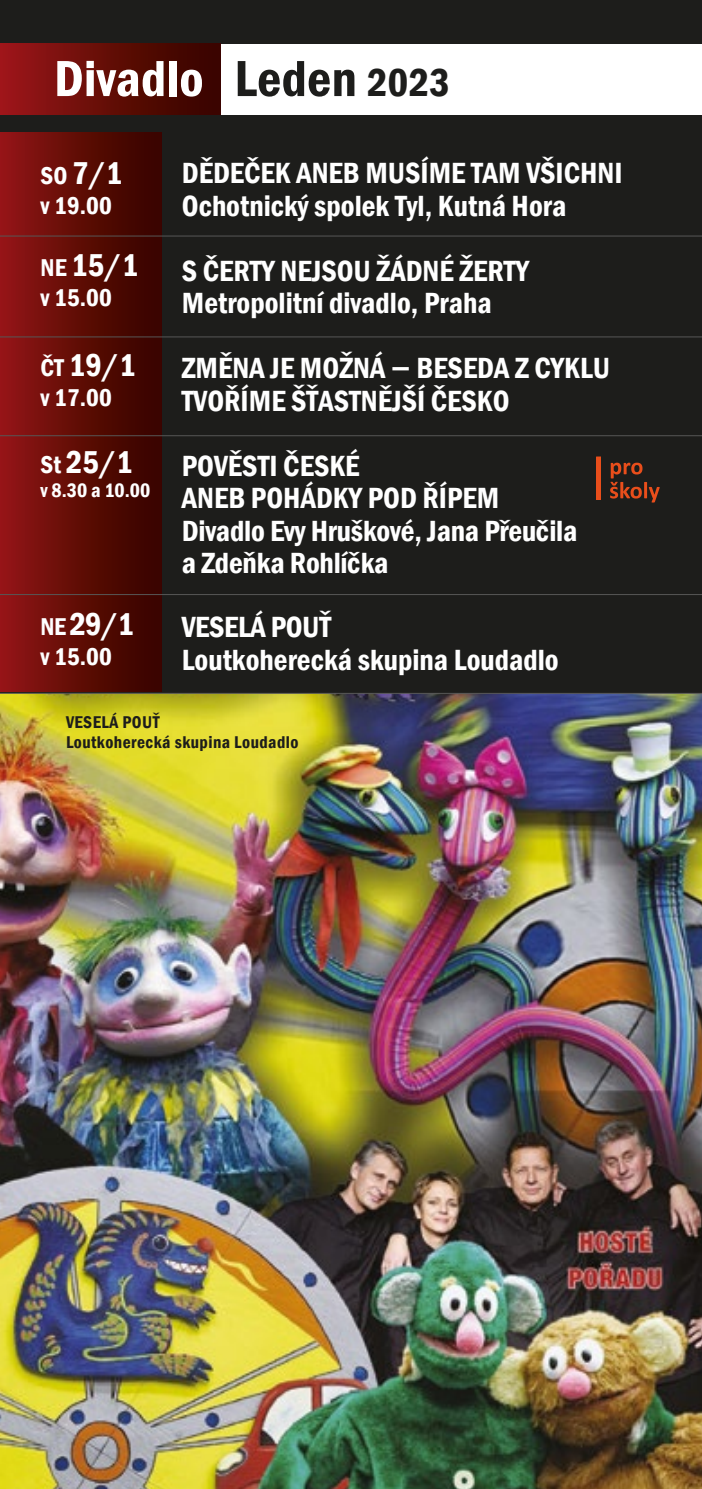
<style>
.page{position:relative;width:702px;height:1489px;background:#fff}
.page>*{position:absolute;margin:0;border:0;box-sizing:border-box;transform-origin:0 0}
.t1{font:600 condensed 52.5px "Franklin Gothic";letter-spacing:.005em;color:#fff}
.t2{font:600 condensed 32.5px "Franklin Gothic";color:#fff}
.t3{font:600 condensed 30px/32.5px "Franklin Gothic";color:#fff}
.t4{font:600 condensed 25px "Franklin Gothic";color:#fff}
.t5{font:600 condensed 20px "Franklin Gothic";color:#fff}
.t6{font:600 condensed 17.5px/20px "Franklin Gothic";letter-spacing:.025em;color:#1d1d1b}
.s1{color:#1d1d1b}
.s2{font-size:40px;color:#1d1d1b}
.s3{font-size:25px}
</style>
<div class="page">
<img style="left:0;top:692px;width:702px;height:796px">
<div style="left:0;top:0;width:702px;height:692px;background:#1d1d1b"></div>
<div style="left:0;top:132px;width:161px;height:559px;background:linear-gradient(to right,#911614,#320300)"></div>
<div style="left:212px;top:44px;width:490px;height:70px;background:#fff"></div>
<div style="left:0;top:44px;width:221px;height:71px;background:linear-gradient(to right,#9a1617,#310300)"></div>
<hr style="left:0;top:235px;width:702px;height:1px;background:#575756">
<hr style="left:0;top:336px;width:702px;height:1px;background:#575756">
<hr style="left:0;top:435px;width:702px;height:1px;background:#575756">
<hr style="left:0;top:594px;width:702px;height:1px;background:#575756">
<hr style="left:0;top:693px;width:702px;height:1px;background:#575756">
<div style="left:596px;top:456px;width:5px;height:44px;background:#e94e1b"></div>
<svg style="left:610px;top:462px;width:49px;height:40px"></svg>
<h1 class="t1" style="left:54px;top:43px;width:397px">Divadlo <span class="s1">Leden</span> <span class="s2">2023</span></h1>
<p class="t2" style="left:41px;top:151px;width:83px"><span class="s3">SO</span> 7/1</p>
<p class="t4" style="left:41px;top:189px;width:73px">v 19.00</p>
<p class="t2" style="left:41px;top:243px;width:99px"><span class="s3">NE</span> 15/1</p>
<p class="t4" style="left:41px;top:280px;width:73px">v 15.00</p>
<p class="t2" style="left:41px;top:343px;width:97px"><span class="s3">ČT</span> 19/1</p>
<p class="t4" style="left:41px;top:380px;width:73px">v 17.00</p>
<p class="t2" style="left:41px;top:440px;width:94px"><span class="s3">St</span> 25/1</p>
<p class="t5" style="left:41px;top:477px;width:111px">v 8.30 a 10.00</p>
<p class="t2" style="left:41px;top:602px;width:95px"><span class="s3">NE</span> 29/1</p>
<p class="t4" style="left:41px;top:639px;width:73px">v 15.00</p>
<p class="t3" style="left:182px;top:156px;width:442px">DĚDEČEK ANEB MUSÍME TAM VŠICHNI<br>Ochotnický spolek Tyl, Kutná Hora</p>
<p class="t3" style="left:182px;top:254px;width:348px">S ČERTY NEJSOU ŽÁDNÉ ŽERTY<br>Metropolitní divadlo, Praha</p>
<p class="t3" style="left:182px;top:351px;width:430px">ZMĚNA JE MOŽNÁ – BESEDA Z CYKLU<br>TVOŘÍME ŠŤASTNĚJŠÍ ČESKO</p>
<p class="t3" style="left:182px;top:449px;width:397px">POVĚSTI ČESKÉ<br>ANEB POHÁDKY POD ŘÍPEM<br>Divadlo Evy Hruškové, Jana Přeučila a Zdeňka Rohlíčka</p>
<p class="t3" style="left:182px;top:610px;width:378px">VESELÁ POUŤ<br>Loutkoherecká skupina Loudadlo</p>
<p class="t6" style="left:66px;top:712px;width:234px">VESELÁ POUŤ<br>Loutkoherecká skupina Loudadlo</p>
</div>
